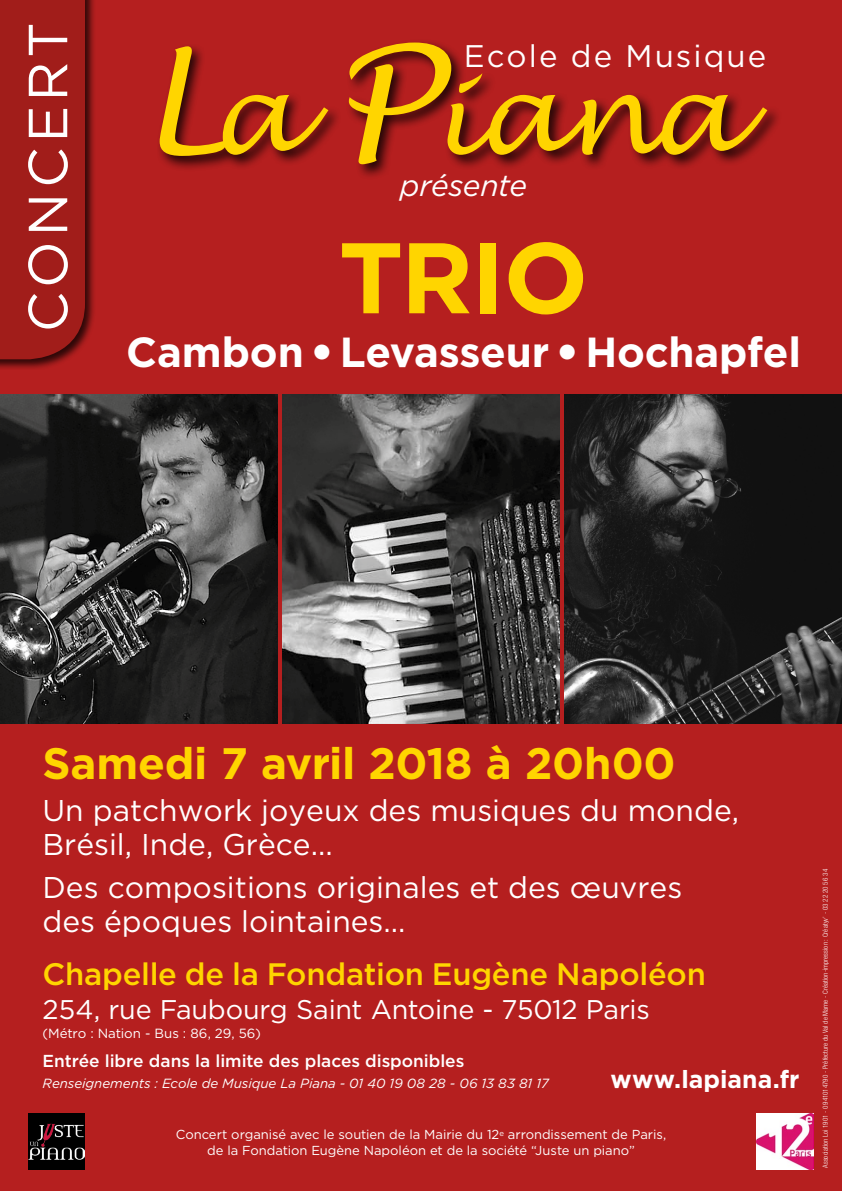
<style>
.page{position:relative;width:842px;height:1191px;background:#b51f1f}
.page>*{position:absolute;margin:0;border:0;box-sizing:border-box;transform-origin:0 0}
.t1{font:700 100px "Gotham HTF";color:#ffd500}
.t2{font:55px "Gotham HTF";letter-spacing:.08em;color:#fff}
.t3{font:700 44px "Gotham HTF";letter-spacing:-.005em;color:#ffd500}
.t4{font:700 42px "Gotham HTF";letter-spacing:-.005em;color:#fff}
.t5{font:31.2px "Gotham HTF";letter-spacing:.065em;color:#fff}
.t6{font:500 31px "Gotham HTF";letter-spacing:-.005em;color:#ffd500}
.t7{font:30px/34px "Gotham HTF";color:#fff}
.t8{font:italic 30px "Gotham HTF";letter-spacing:-.015em;color:#fff}
.t9{font:27px "Gotham HTF";letter-spacing:-.01em;color:#fff}
.t10{font:700 24.7px "Gotham HTF";color:#fff}
.t11{font:500 17.3px "Gotham HTF";letter-spacing:-.005em;color:#fff}
.t12{font:italic 13.3px "Gotham HTF";letter-spacing:-.005em;color:#fff}
.t13{font:13.3px "Gotham HTF";color:#fff}
.t14{font:13px/15.6px "Gotham HTF";letter-spacing:-.005em;color:#fff;text-align:center}
.t15{font:300 condensed 7px "Helvetica Neue LT Std";letter-spacing:.015em;color:#fff}
.s1{font-family:"Helvetica Neue LT Std";font-weight:300}
</style>
<div class="page">
<img style="left:0;top:394px;width:278px;height:329px">
<img style="left:282px;top:394px;width:278px;height:329px">
<img style="left:564px;top:394px;width:278px;height:329px">
<div style="left:156px;top:39px;width:626px;height:140px;background:#000;opacity:.8"></div>
<svg style="left:160px;top:43px;width:607px;height:121px"></svg>
<div style="left:0;top:0;width:96px;height:370px;background:#000;opacity:.75"></div>
<div style="left:0;top:0;width:85px;height:359px;background:#a11d1a"></div>
<img style="left:757px;top:1113px;width:56px;height:56px">
<div style="left:28px;top:1113px;width:57px;height:56px;background:#000"></div>
<img style="left:29px;top:1123px;width:56px;height:36px">
<h2 class="t2" style="left:17px;top:332px;width:312px;rotate:-90deg">CONCERT</h2>
<h3 class="t5" style="left:464px;top:38px;width:304px">Ecole de Musique</h3>
<h3 class="t8" style="left:400px;top:168px;width:129px">présente</h3>
<h1 class="t1" style="left:339px;top:220px;width:251px">TRIO</h1>
<h3 class="t4" style="left:126px;top:328px;width:676px">Cambon <span class="s1">•</span> Levasseur <span class="s1">•</span> Hochapfel</h3>
<h3 class="t3" style="left:43px;top:737px;width:635px">Samedi 7 avril 2018 à 20h00</h3>
<h3 class="t7" style="left:43px;top:793px;width:698px">Un patchwork joyeux des musiques du monde,<br>Brésil, Inde, Grèce...</h3>
<h3 class="t7" style="left:43px;top:869px;width:641px">Des compositions originales et des œuvres des époques lointaines...</h3>
<h3 class="t6" style="left:43px;top:956px;width:665px">Chapelle de la Fondation Eugène Napoléon</h3>
<h3 class="t9" style="left:43px;top:994px;width:609px">254, rue Faubourg Saint Antoine - 75012 Paris</h3>
<p class="t13" style="left:43px;top:1025px;width:220px">(Métro : Nation - Bus : 86, 29, 56)</p>
<h3 class="t11" style="left:43px;top:1051px;width:423px">Entrée libre dans la limite des places disponibles</h3>
<p class="t12" style="left:43px;top:1076px;width:508px">Renseignements : Ecole de Musique La Piana - 01 40 19 08 28 - 06 13 83 81 17</p>
<h3 class="t10" style="left:610px;top:1065px;width:190px">www.lapiana.fr</h3>
<p class="t14" style="left:176px;top:1126px;width:492px">Concert organisé avec le soutien de la Mairie du 12<sup>e</sup> arrondissement de Paris, de la Fondation Eugène Napoléon et de la société “Juste un piano”</p>
<p class="t15" style="left:821px;top:1168px;width:300px;rotate:-90deg">Association Loi 1901 - 0941014790 - Préfecture du Val de Marne - Création-impression : Créatyv’ - 03 22 20 56 34</p>
</div>
